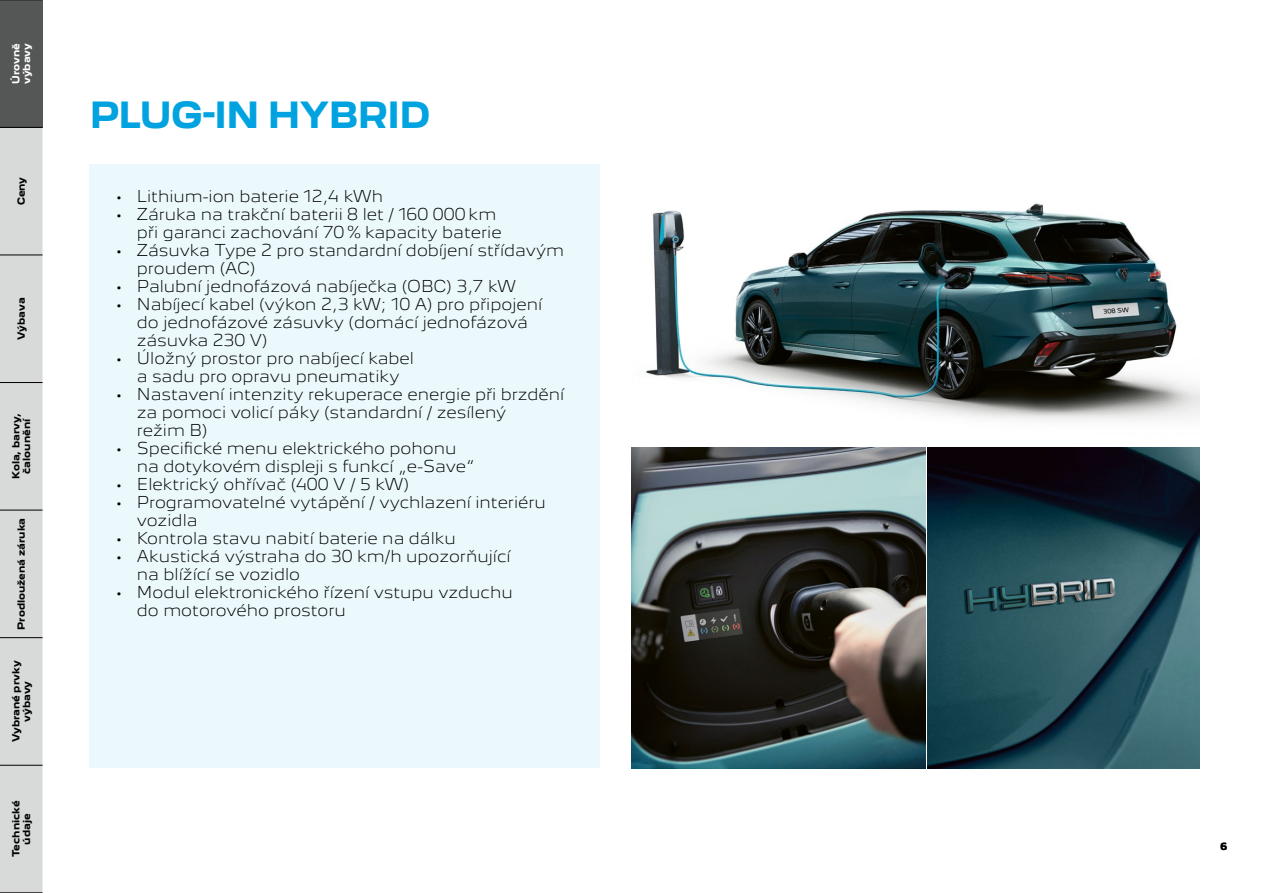
<style>
.page{position:relative;width:1263px;height:893px;background:#fff}
.page>*{position:absolute;margin:0;border:0;box-sizing:border-box;transform-origin:0 0}
.t1{font:700 33px "Peugeot New";letter-spacing:-.02em;color:#00a3e0}
.t2{font:300 15px/18px "Peugeot New";color:#000}
.t3{font:700 9px/10.8px "Peugeot New";color:#000;text-align:center}
.t4{font:700 9px/10.8px "Peugeot New";color:#fff}
</style>
<div class="page">
<div style="left:90px;top:164px;width:510px;height:604px;background:#ebf8fc"></div>
<img style="left:645px;top:203px;width:554px;height:217px">
<img style="left:631px;top:448px;width:294px;height:320px">
<img style="left:927px;top:448px;width:272px;height:320px">
<div style="left:0;top:128px;width:43px;height:764px;background:#d8dada"></div>
<div style="left:0;top:0;width:43px;height:127px;background:#555756"></div>
<hr style="left:0;top:892px;width:43px;height:1px;background:#000">
<hr style="left:0;top:765px;width:43px;height:1px;background:#000">
<hr style="left:0;top:637px;width:43px;height:1px;background:#000">
<hr style="left:0;top:510px;width:43px;height:1px;background:#000">
<hr style="left:0;top:382px;width:43px;height:1px;background:#000">
<hr style="left:0;top:255px;width:43px;height:1px;background:#000">
<hr style="left:0;top:127px;width:43px;height:1px;background:#000">
<hr style="left:0;top:0;width:43px;height:1px;background:#000">
<p class="t4" style="left:10px;top:84px;width:43px;rotate:-90deg">Úrovně výbavy</p>
<p class="t3" style="left:15px;top:205px;width:30px;rotate:-90deg">Ceny</p>
<p class="t3" style="left:15px;top:340px;width:44px;rotate:-90deg">Výbava</p>
<p class="t3" style="left:10px;top:479px;width:67px;rotate:-90deg">Kola, barvy, čalounění</p>
<p class="t3" style="left:15px;top:630px;width:113px;rotate:-90deg">Prodloužená záruka</p>
<p class="t3" style="left:10px;top:742px;width:83px;rotate:-90deg">Vybrané prvky výbavy</p>
<p class="t3" style="left:10px;top:857px;width:58px;rotate:-90deg">Technické údaje</p>
<h1 class="t1" style="left:90px;top:87px;width:342px">PLUG-IN HYBRID</h1>
<p class="t2" style="left:116px;top:186px;width:269px">• Lithium-ion baterie 12,4 kWh</p>
<p class="t2" style="left:137px;top:204px;width:366px;text-indent:-21px">• Záruka na trakční baterii 8 let / 160 000 km při garanci zachování 70 % kapacity baterie</p>
<p class="t2" style="left:137px;top:240px;width:429px;text-indent:-21px">• Zásuvka Type 2 pro standardní dobíjení střídavým proudem (AC)</p>
<p class="t2" style="left:116px;top:276px;width:402px">• Palubní jednofázová nabíječka (OBC) 3,7 kW</p>
<p class="t2" style="left:137px;top:294px;width:407px;text-indent:-21px">• Nabíjecí kabel (výkon 2,3 kW; 10 A) pro připojení do jednofázové zásuvky (domácí jednofázová zásuvka 230 V)</p>
<p class="t2" style="left:116px;top:348px;width:300px;text-align:center">• Úložný prostor pro nabíjecí kabel a sadu pro opravu pneumatiky</p>
<p class="t2" style="left:137px;top:384px;width:429px;text-indent:-21px">• Nastavení intenzity rekuperace energie při brzdění za pomoci volicí páky (standardní / zesílený<br>režim B)</p>
<p class="t2" style="left:137px;top:438px;width:339px;text-indent:-21px">• Specifické menu elektrického pohonu na dotykovém displeji s funkcí „e-Save“</p>
<p class="t2" style="left:116px;top:474px;width:295px">• Elektrický ohřívač (400 V / 5 kW)</p>
<p class="t2" style="left:137px;top:492px;width:410px;text-indent:-21px">• Programovatelné vytápění / vychlazení interiéru vozidla</p>
<p class="t2" style="left:116px;top:528px;width:342px">• Kontrola stavu nabití baterie na dálku</p>
<p class="t2" style="left:137px;top:546px;width:375px;text-indent:-21px">• Akustická výstraha do 30 km/h upozorňující na blížící se vozidlo</p>
<p class="t2" style="left:137px;top:582px;width:377px;text-indent:-21px">• Modul elektronického řízení vstupu vzduchu do motorového prostoru</p>
<p class="t3" style="left:1220px;top:841px;width:8px">6</p>
</div>
